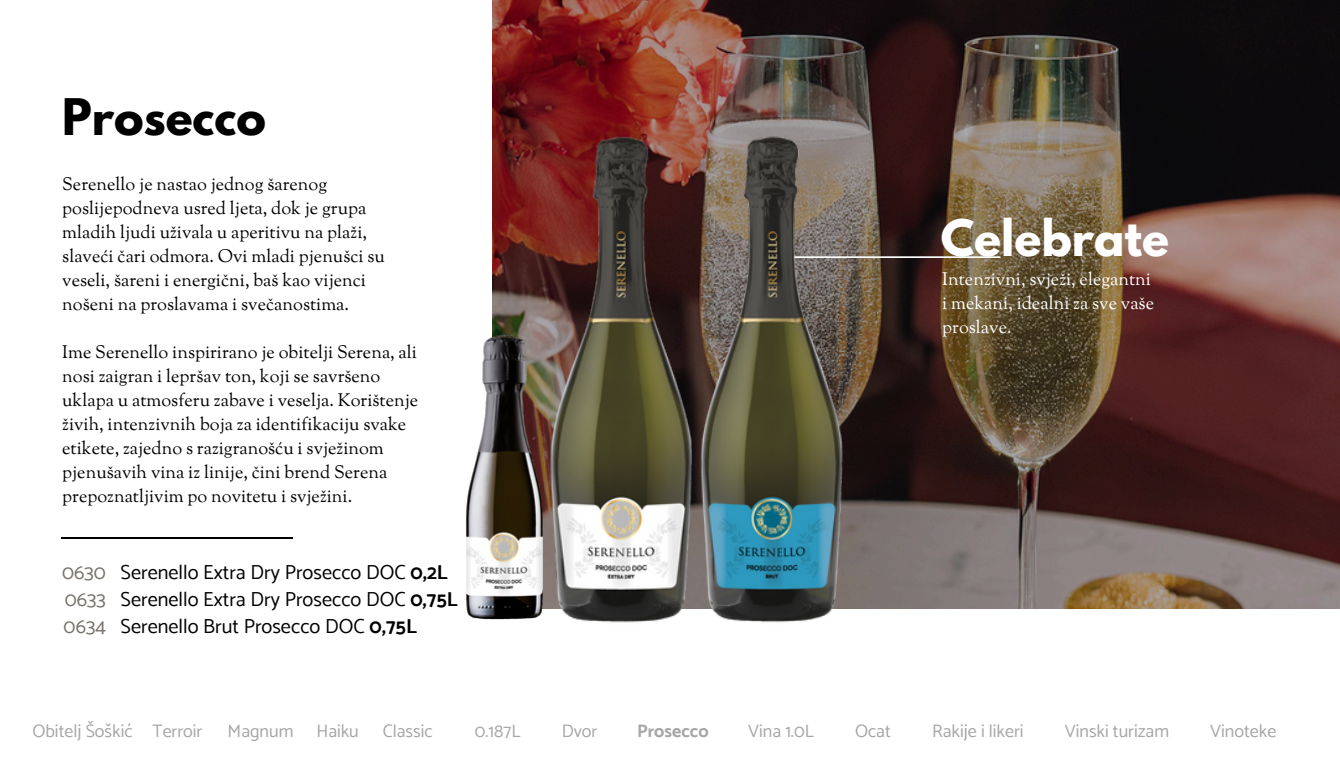
<style>
.page{position:relative;width:1340px;height:760px;background:#fff}
.page>*{position:absolute;margin:0;border:0;box-sizing:border-box;transform-origin:0 0}
.t1{font:700 44.55px "League Spartan";color:#fff}
.t2{font:700 44.55px "League Spartan";color:#000}
.t3{font:20.25px/27px "Catamaran";color:#000}
.t4{font:20.25px/27px "Catamaran";color:#76726b;text-align:justify}
.t5{font:18px/24.1px "Sorts Mill Goudy";color:#000}
.t6{font:18px "Catamaran";color:#a6a6a6}
.t7{font:18px/24.1px "Sorts Mill Goudy";color:#fff}
.t8{font:700 18px "Catamaran";color:#a6a6a6}
.s1{font-weight:700}
</style>
<div class="page">
<img style="left:492px;top:0;width:848px;height:608px">
<hr style="left:758px;top:256px;width:242px;height:2px;background:#fff">
<hr style="left:62px;top:537px;width:231px;height:2px;background:#000">
<img style="left:543px;top:134px;width:150px;height:489px">
<img style="left:693px;top:134px;width:155px;height:489px">
<img style="left:466px;top:328px;width:86px;height:295px">
<h1 class="t2" style="left:62px;top:94px;width:205px">Prosecco</h1>
<p class="t5" style="left:62px;top:173px;width:324px">Serenello je nastao jednog šarenog poslijepodneva usred ljeta, dok je grupa mladih ljudi uživala u aperitivu na plaži, slaveći čari odmora. Ovi mladi pjenušci su veseli, šareni i energični, baš kao vijenci nošeni na proslavama i svečanostima.</p>
<p class="t5" style="left:62px;top:341px;width:357px">Ime Serenello inspirirano je obitelji Serena, ali nosi zaigran i lepršav ton, koji se savršeno uklapa u atmosferu zabave i veselja. Korištenje živih, intenzivnih boja za identifikaciju svake etikete, zajedno s razigranošću i svježinom pjenušavih vina iz linije, čini brend Serena prepoznatljivim po novitetu i svježini.</p>
<h1 class="t4" style="left:62px;top:558px;width:45px">0630<br>0633<br>0634</h1>
<p class="t3" style="left:121px;top:558px;width:339px">Serenello Extra Dry Prosecco DOC <span class="s1">0,2L<br></span>Serenello Extra Dry Prosecco DOC <span class="s1">0,75L<br></span>Serenello Brut Prosecco DOC <span class="s1">0,75L</span></p>
<p class="t1" style="left:941px;top:215px;width:230px">Celebrate</p>
<p class="t7" style="left:942px;top:268px;width:213px">Intenzivni, svježi, elegantni i mekani, idealni za sve vaše proslave.</p>
<p class="t6" style="left:32px;top:720px;width:102px">Obitelj Šoškić</p>
<p class="t6" style="left:153px;top:720px;width:51px">Terroir</p>
<p class="t6" style="left:228px;top:720px;width:67px">Magnum</p>
<p class="t6" style="left:316px;top:720px;width:44px">Haiku</p>
<p class="t6" style="left:383px;top:720px;width:51px">Classic</p>
<h2 class="t6" style="left:475px;top:720px;width:47px">0.187L</h2>
<h2 class="t6" style="left:562px;top:720px;width:37px">Dvor</h2>
<p class="t8" style="left:637px;top:720px;width:73px">Prosecco</p>
<p class="t6" style="left:748px;top:720px;width:67px">Vina 1.0L</p>
<p class="t6" style="left:855px;top:720px;width:37px">Ocat</p>
<p class="t6" style="left:932px;top:720px;width:93px">Rakije i likeri</p>
<p class="t6" style="left:1065px;top:720px;width:106px">Vinski turizam</p>
<h3 class="t6" style="left:1210px;top:720px;width:68px">Vinoteke</h3>
</div>
